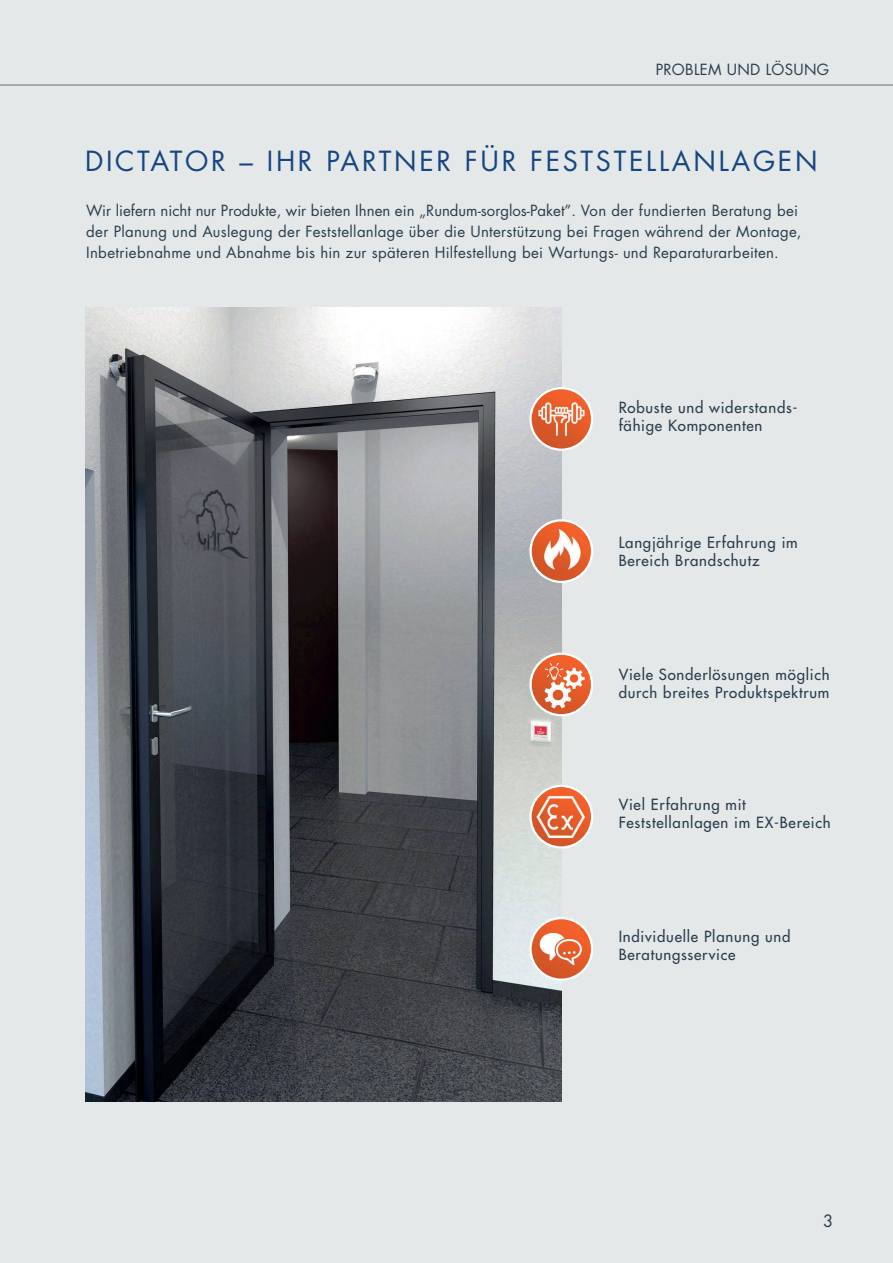
<style>
.page{position:relative;width:893px;height:1263px;background:#e4e8e8}
.page>*{position:absolute;margin:0;border:0;box-sizing:border-box;transform-origin:0 0}
.t1{font:27px "Futura Std";letter-spacing:.1em;color:#154682}
.t2{font:16.5px "Futura Std";color:#2b3d4e}
.t3{font:15px/21px "Futura Std";letter-spacing:.02em;color:#2b3d4e}
.t4{font:500 15px/18px "Futura Std";letter-spacing:.05em;color:#2b3d4e}
</style>
<div class="page">
<img style="left:85px;top:308px;width:476px;height:794px">
<img style="left:530px;top:388px;width:62px;height:62px;border-radius:31px">
<div style="left:529px;top:387px;width:64px;height:64px;border:2px solid #fff;border-radius:50%"></div>
<img style="left:531px;top:521px;width:60px;height:60px">
<div style="left:529px;top:519px;width:64px;height:64px;border:2px solid #fff;border-radius:50%"></div>
<img style="left:531px;top:654px;width:61px;height:61px">
<div style="left:529px;top:653px;width:64px;height:63px;border:2px solid #fff;border-radius:50%"></div>
<img style="left:531px;top:786px;width:61px;height:61px">
<div style="left:529px;top:785px;width:64px;height:63px;border:2px solid #fff;border-radius:50%"></div>
<img style="left:530px;top:918px;width:62px;height:61px">
<div style="left:529px;top:917px;width:64px;height:64px;border:2px solid #fff;border-radius:50%"></div>
<hr style="left:0;top:833px;width:1px;height:430px;background:#154682">
<hr style="left:0;top:84px;width:893px;height:2px;background:#8e98a1">
<p class="t3" style="left:656px;top:60px;width:175px">PROBLEM UND LÖSUNG</p>
<h1 class="t1" style="left:85px;top:144px;width:734px">DICTATOR – IHR PARTNER FÜR FESTSTELLANLAGEN</h1>
<p class="t3" style="left:86px;top:201px;width:717px">Wir liefern nicht nur Produkte, wir bieten Ihnen ein „Rundum-sorglos-Paket”. Von der fundierten Beratung bei der Planung und Auslegung der Feststellanlage über die Unterstützung bei Fragen während der Montage,<br>Inbetriebnahme und Abnahme bis hin zur späteren Hilfestellung bei Wartungs- und Reparaturarbeiten.</p>
<p class="t4" style="left:619px;top:399px;width:180px">Robuste und widerstands&shy;fähige Komponenten</p>
<p class="t4" style="left:619px;top:533px;width:181px">Langjährige Erfahrung im<br>Bereich Brandschutz</p>
<p class="t4" style="left:619px;top:665px;width:212px">Viele Sonderlösungen möglich durch breites Produktspektrum</p>
<p class="t4" style="left:619px;top:796px;width:213px">Viel Erfahrung mit<br>Feststellanlagen im EX-Bereich</p>
<p class="t4" style="left:619px;top:928px;width:173px">Individuelle Planung und<br>Beratungsservice</p>
<p class="t2" style="left:823px;top:1210px;width:12px">3</p>
</div>
